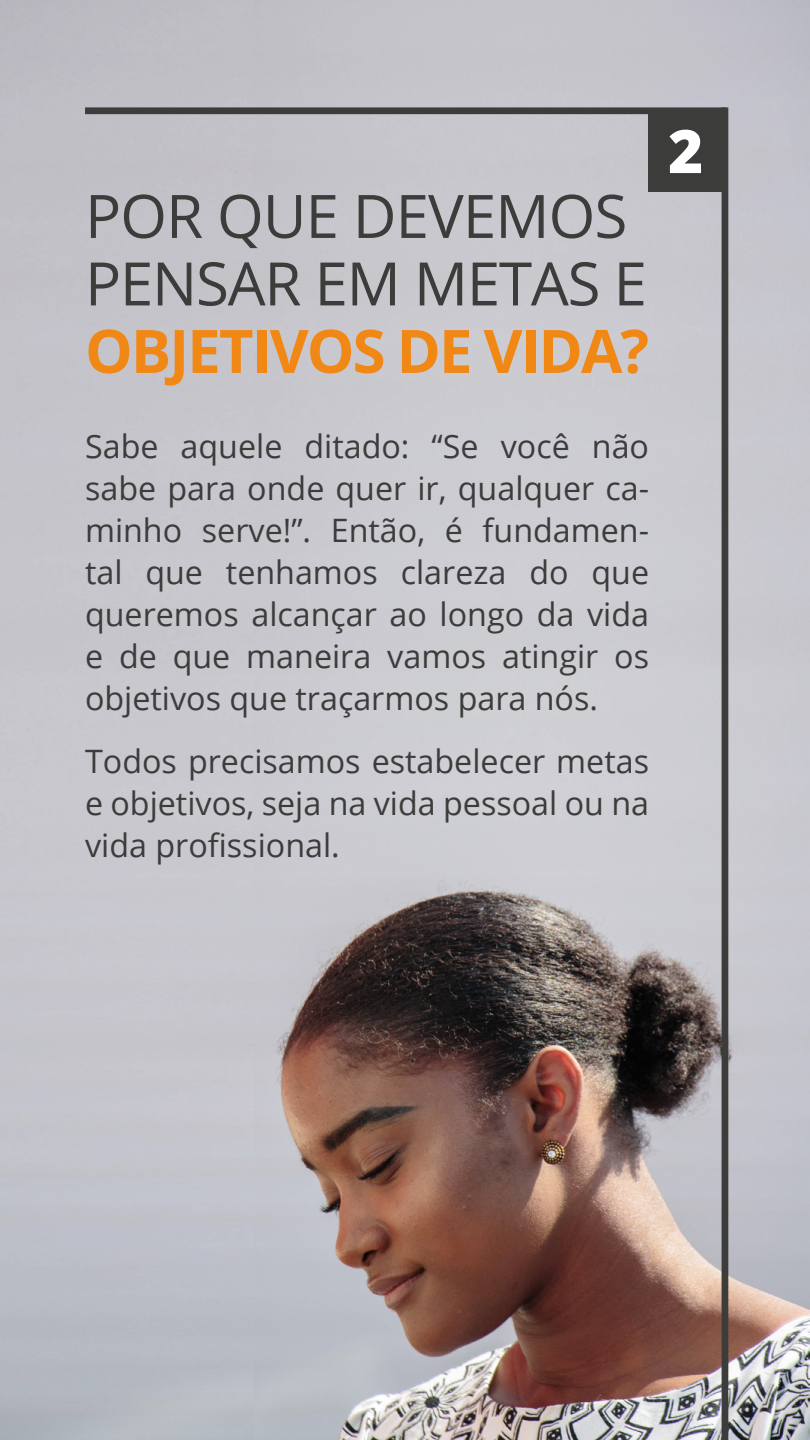
<style>
.page{position:relative;width:810px;height:1440px;background:#fff}
.page>*{position:absolute;margin:0;border:0;box-sizing:border-box;transform-origin:0 0}
.t1{font:60px/67.5px "Open Sans";letter-spacing:-.02em;color:#3c3c3b;text-align:right}
.t2{font:700 60px "Open Sans";color:#f18815}
.t3{font:800 60px "Open Sans";color:#fff}
.t4{font:32.25px/42px "Open Sans";color:#3c3c3b;text-align:justify}
</style>
<div class="page">
<img style="left:0;top:0;width:810px;height:1440px">
<div style="left:648px;top:108px;width:75px;height:84px;background:#3c3c3b"></div>
<div style="left:85px;top:107px;width:640px;height:7px;background:#3c3c3b"></div>
<div style="left:722px;top:107px;width:6px;height:1333px;background:#3c3c3b"></div>
<h1 class="t1" style="left:85px;top:181px;width:308px">Por que devemo</h1>
<h1 class="t1" style="left:85px;top:181px;width:554px">s<br>pensar em metas e</h1>
<h1 class="t2" style="left:85px;top:309px;width:135px">OBJETIVO</h1>
<h1 class="t2" style="left:353px;top:309px;width:167px">S DE VIDA</h1>
<h1 class="t2" style="left:620px;top:309px;width:30px">?</h1>
<p class="t4" style="left:85px;top:424px;width:566px">Sabe aquele ditado: “Se você não sabe para onde quer ir, qualquer ca&shy;minho serve!”. Então, é fundamen&shy;tal que tenhamos clareza do que queremos alcançar ao longo da vida e de que maneira vamos atingir os objetivos que traçarmos para nós.</p>
<p class="t4" style="left:85px;top:739px;width:566px">Todos precisamos estabelecer metas e objetivos, seja na vida pessoal ou na vida profissional.</p>
<h1 class="t3" style="left:668px;top:106px;width:37px">2</h1>
</div>
